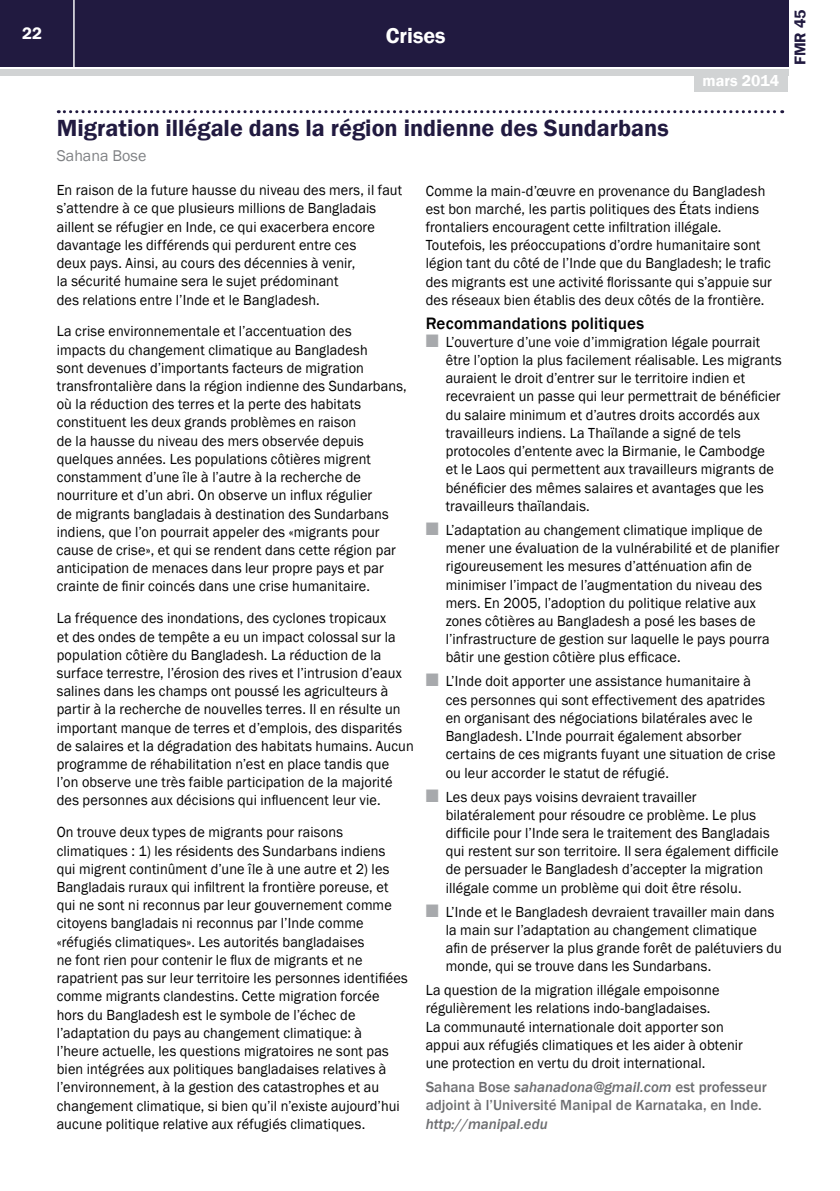
<style>
.page{position:relative;width:840px;height:1191px;background:#fff}
.page>*{position:absolute;margin:0;border:0;box-sizing:border-box;transform-origin:0 0}
.t1{font:600 24px "Franklin Gothic";color:#211a40}
.t2{font:600 22px "Franklin Gothic";color:#fff}
.t3{font:500 17px "Franklin Gothic";letter-spacing:.01em;color:#000}
.t4{font:600 17px "Franklin Gothic";color:#fff}
.t5{font:16px "Franklin Gothic";color:#808285}
.t6{font:600 16px "Franklin Gothic";color:#fff}
.t7{font:600 16px "Franklin Gothic";color:#211a40}
.t8{font:15px/18.2px "Franklin Gothic";letter-spacing:.01em;color:#000;scale:.95 1}
.t9{font:500 15px/18.2px "Franklin Gothic";color:#6d6e71}
.t10{font:italic 500 15px "Franklin Gothic";color:#6d6e71}
.s1{color:#a7a9ac}
.s2{font-style:italic}
</style>
<div class="page">
<div style="left:0;top:0;width:787px;height:66px;background:#211a40"></div>
<div style="left:0;top:69px;width:787px;height:6px;background:#d1d3d4"></div>
<hr style="left:73px;top:0;width:2px;height:67px;background:#fff">
<div style="left:694px;top:74px;width:93px;height:18px;background:#d1d3d4"></div>
<svg style="left:58px;top:110px;width:724px;height:3px"></svg>
<p class="t4" style="left:22px;top:23px;width:21px">22</p>
<h2 class="t2" style="left:385px;top:22px;width:61px">Crises</h2>
<p class="t6" style="left:702px;top:71px;width:78px">mars 2014</p>
<h1 class="t1" style="left:57px;top:113px;width:613px">Migration illégale dans la région indienne des Sundarbans</h1>
<p class="t5" style="left:57px;top:146px;width:91px">Sahana Bose</p>
<p class="t8" style="left:57px;top:181px;width:365px">En raison de la future hausse du niveau des mers, il faut s’attendre à ce que plusieurs millions de Bangladais aillent se réfugier en Inde, ce qui exacerbera encore davantage les différends qui perdurent entre ces<br>deux pays. Ainsi, au cours des décennies à venir,<br>la sécurité humaine sera le sujet prédominant<br>des relations entre l’Inde et le Bangladesh.</p>
<p class="t8" style="left:57px;top:322px;width:370px">La crise environnementale et l’accentuation des<br>impacts du changement climatique au Bangladesh<br>sont devenues d’importants facteurs de migration transfrontalière dans la région indienne des Sundarbans, où la réduction des terres et la perte des habitats constituent les deux grands problèmes en raison<br>de la hausse du niveau des mers observée depuis quelques années. Les populations côtières migrent constamment d’une île à l’autre à la recherche de nourriture et d’un abri. On observe un influx régulier<br>de migrants bangladais à destination des Sundarbans indiens, que l’on pourrait appeler des «migrants pour cause de crise», et qui se rendent dans cette région par anticipation de menaces dans leur propre pays et par crainte de finir coincés dans une crise humanitaire.</p>
<p class="t8" style="left:57px;top:609px;width:377px">La fréquence des inondations, des cyclones tropicaux<br>et des ondes de tempête a eu un impact colossal sur la population côtière du Bangladesh. La réduction de la surface terrestre, l’érosion des rives et l’intrusion d’eaux salines dans les champs ont poussé les agriculteurs à partir à la recherche de nouvelles terres. Il en résulte un important manque de terres et d’emplois, des disparités de salaires et la dégradation des habitats humains. Aucun programme de réhabilitation n’est en place tandis que l’on observe une très faible participation de la majorité des personnes aux décisions qui influencent leur vie.</p>
<p class="t8" style="left:57px;top:823px;width:371px">On trouve deux types de migrants pour raisons climatiques : 1) les résidents des Sundarbans indiens qui migrent continûment d’une île à une autre et 2) les Bangladais ruraux qui infiltrent la frontière poreuse, et qui ne sont ni reconnus par leur gouvernement comme citoyens bangladais ni reconnus par l’Inde comme «réfugiés climatiques». Les autorités bangladaises<br>ne font rien pour contenir le flux de migrants et ne rapatrient pas sur leur territoire les personnes identifiées comme migrants clandestins. Cette migration forcée hors du Bangladesh est le symbole de l’échec de l’adaptation du pays au changement climatique: à l’heure actuelle, les questions migratoires ne sont pas bien intégrées aux politiques bangladaises relatives à l’environnement, à la gestion des catastrophes et au changement climatique, si bien qu’il n’existe aujourd’hui aucune politique relative aux réfugiés climatiques.</p>
<p class="t8" style="left:425px;top:182px;width:366px">Comme la main-d’œuvre en provenance du Bangladesh est bon marché, les partis politiques des États indiens frontaliers encouragent cette infiltration illégale.<br>Toutefois, les préoccupations d’ordre humanitaire sont légion tant du côté de l’Inde que du Bangladesh; le trafic des migrants est une activité florissante qui s’appuie sur des réseaux bien établis des deux côtés de la frontière.</p>
<p class="t3" style="left:425px;top:312px;width:220px">Recommandations politiques</p>
<p class="t8" style="left:445px;top:333px;width:355px;text-indent:-20px"><span class="s1">■</span> L’ouverture d’une voie d’immigration légale pourrait être l’option la plus facilement réalisable. Les migrants auraient le droit d’entrer sur le territoire indien et recevraient un passe qui leur permettrait de bénéficier du salaire minimum et d’autres droits accordés aux travailleurs indiens. La Thaïlande a signé de tels protocoles d’entente avec la Birmanie, le Cambodge<br>et le Laos qui permettent aux travailleurs migrants de bénéficier des mêmes salaires et avantages que les travailleurs thaïlandais.</p>
<p class="t8" style="left:445px;top:521px;width:353px;text-indent:-20px"><span class="s1">■</span> L’adaptation au changement climatique implique de mener une évaluation de la vulnérabilité et de planifier rigoureusement les mesures d’atténuation afin de minimiser l’impact de l’augmentation du niveau des mers. En 2005, l’adoption du politique relative aux zones côtières au Bangladesh a posé les bases de l’infrastructure de gestion sur laquelle le pays pourra bâtir une gestion côtière plus efficace.</p>
<p class="t8" style="left:445px;top:672px;width:348px;text-indent:-20px"><span class="s1">■</span> L’Inde doit apporter une assistance humanitaire à ces personnes qui sont effectivement des apatrides en organisant des négociations bilatérales avec le Bangladesh. L’Inde pourrait également absorber certains de ces migrants fuyant une situation de crise ou leur accorder le statut de réfugié.</p>
<p class="t8" style="left:445px;top:787px;width:351px;text-indent:-20px"><span class="s1">■</span> Les deux pays voisins devraient travailler bilatéralement pour résoudre ce problème. Le plus difficile pour l’Inde sera le traitement des Bangladais qui restent sur son territoire. Il sera également difficile de persuader le Bangladesh d’accepter la migration illégale comme un problème qui doit être résolu.</p>
<p class="t8" style="left:445px;top:903px;width:355px;text-indent:-20px"><span class="s1">■</span> L’Inde et le Bangladesh devraient travailler main dans la main sur l’adaptation au changement climatique afin de préserver la plus grande forêt de palétuviers du monde, qui se trouve dans les Sundarbans.</p>
<p class="t8" style="left:425px;top:981px;width:335px">La question de la migration illégale empoisonne régulièrement les relations indo-bangladaises.<br>La communauté internationale doit apporter son appui aux réfugiés climatiques et les aider à obtenir une protection en vertu du droit international.</p>
<p class="t9" style="left:425px;top:1078px;width:342px">Sahana Bose <span class="s2">sahanadona@gmail.com</span> est professeur adjoint à l’Université Manipal de Karnataka, en Inde.</p>
<p class="t10" style="left:425px;top:1114px;width:123px">http://manipal.edu</p>
<p class="t7" style="left:789px;top:65px;width:57px;rotate:-90deg">FMR 45</p>
</div>
